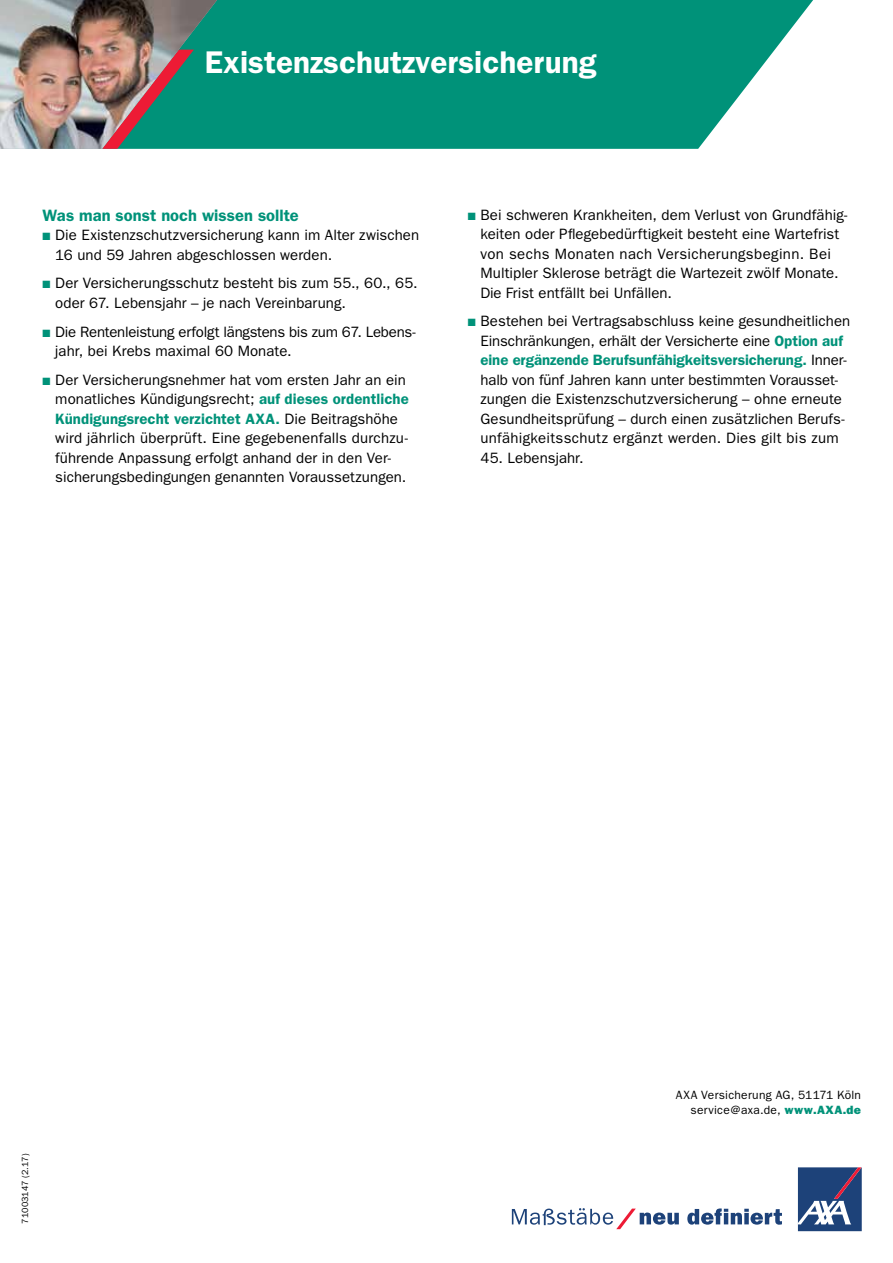
<style>
.page{position:relative;width:893px;height:1263px;background:#fff}
.page>*{position:absolute;margin:0;border:0;box-sizing:border-box;transform-origin:0 0}
.t1{font:600 31.5px "Franklin Gothic";color:#fff}
.t2{font:600 16.5px "Franklin Gothic";color:#009279}
.t3{font:15px/19.5px "Franklin Gothic";letter-spacing:.005em;color:#000}
.t4{font:15px/19.5px "Franklin Gothic";letter-spacing:-.015em;color:#000}
.t5{font:12px/15px "Franklin Gothic";letter-spacing:.025em;color:#000;text-align:right}
.t6{font:9px "Franklin Gothic";color:#000}
.s1{color:#009279}
.s2{font-weight:600;color:#009279}
.s3{font-weight:800;color:#009279}
</style>
<div class="page">
<svg style="left:233px;top:0;width:580px;height:149px;background:#199c86"></svg>
<svg style="left:687px;top:1208px;width:95px;height:17px"></svg>
<svg style="left:512px;top:1208px;width:167px;height:21px"></svg>
<svg style="left:798px;top:1167px;width:64px;height:64px;background:#465e8c"></svg>
<div style="left:217px;top:0;width:16px;height:149px;background:#009279"></div>
<img style="left:0;top:0;width:217px;height:149px">
<h1 class="t1" style="left:205px;top:44px;width:393px">Existenzschutzversicherung</h1>
<p class="t2" style="left:43px;top:205px;width:258px">Was man sonst noch wissen sollte</p>
<p class="t3" style="left:55px;top:225px;width:365px;text-indent:-13px"><span class="s1">■</span> Die Existenzschutzversicherung kann im Alter zwischen<br>16 und 59 Jahren abgeschlossen werden.</p>
<p class="t3" style="left:55px;top:274px;width:364px;text-indent:-13px"><span class="s1">■</span> Der Versicherungsschutz besteht bis zum 55., 60., 65. oder 67. Lebensjahr – je nach Vereinbarung.</p>
<p class="t4" style="left:55px;top:322px;width:362px;text-indent:-13px"><span class="s1">■</span> Die Rentenleistung erfolgt längstens bis zum 67. Lebens&shy;jahr, bei Krebs maximal 60 Monate.</p>
<p class="t3" style="left:55px;top:370px;width:355px;text-indent:-13px"><span class="s1">■</span> Der Versicherungsnehmer hat vom ersten Jahr an ein monatliches Kündigungsrecht; <span class="s2">auf dieses ordentliche Kündigungsrecht verzichtet AXA.</span> Die Beitragshöhe wird jährlich überprüft. Eine gegebenenfalls durchzu&shy;führende Anpassung erfolgt anhand der in den Ver&shy;sicherungsbedingungen genannten Voraussetzungen.</p>
<p class="t3" style="left:480px;top:205px;width:368px;text-indent:-13px"><span class="s1">■</span> Bei schweren Krankheiten, dem Verlust von Grundfähig&shy;keiten oder Pflegebedürftigkeit besteht eine Wartefrist von sechs Monaten nach Versicherungsbeginn. Bei Multipler Sklerose beträgt die Wartezeit zwölf Monate.<br>Die Frist entfällt bei Unfällen.</p>
<p class="t3" style="left:480px;top:312px;width:371px;text-indent:-13px"><span class="s1">■</span> Bestehen bei Vertragsabschluss keine gesundheitlichen Einschränkungen, erhält der Versicherte eine <span class="s2">Option auf eine ergänzende Berufsunfähigkeitsversicherung.</span> Inner&shy;halb von fünf Jahren kann unter bestimmten Vorausset&shy;zungen die Existenzschutzversicherung – ohne erneute Gesundheitsprüfung – durch einen zusätzlichen Berufs&shy;unfähigkeitsschutz ergänzt werden. Dies gilt bis zum</p>
<p class="t3" style="left:480px;top:448px;width:105px">45. Lebensjahr.</p>
<p class="t6" style="left:20px;top:1224px;width:72px;rotate:-90deg">71003147 (2.17)</p>
<p class="t5" style="left:676px;top:1088px;width:187px">AXA Versicherung AG, 51171 Köln service@axa.de, <span class="s3">www.AXA.de</span></p>
</div>
